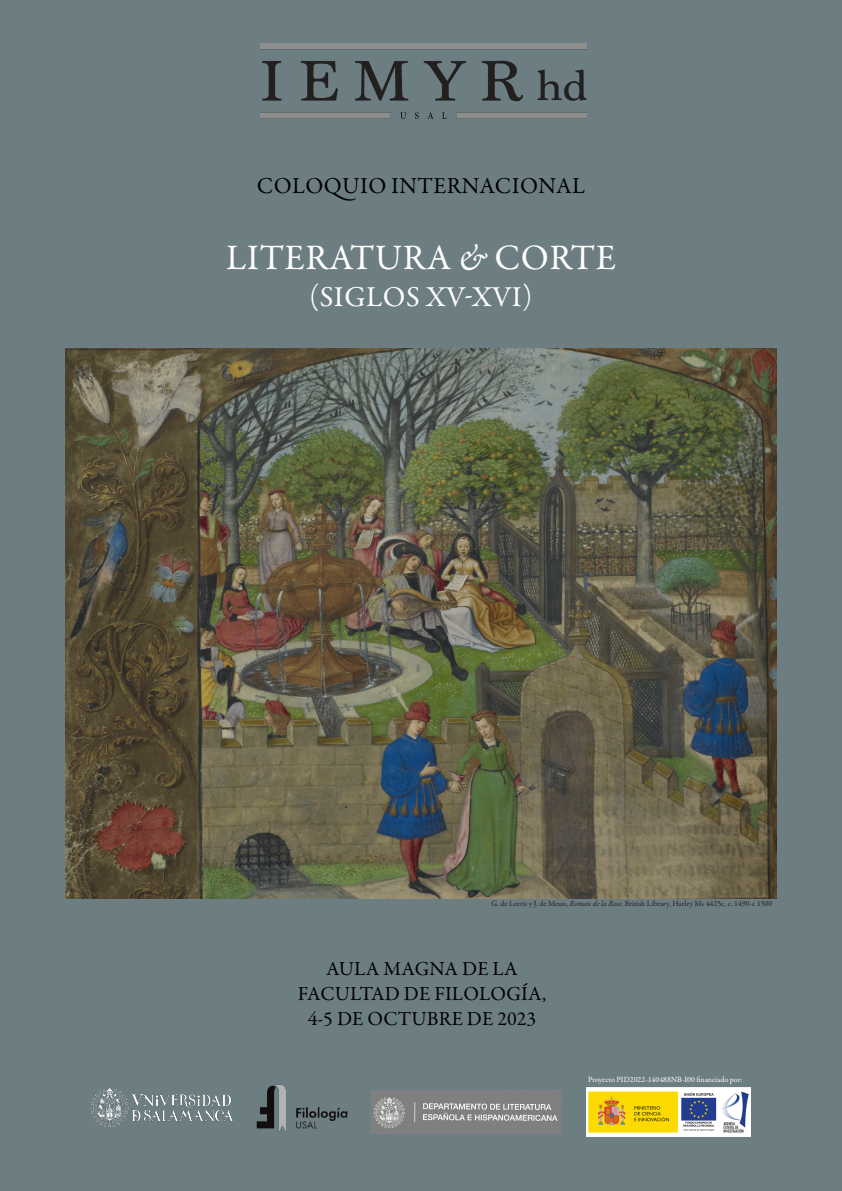
<style>
.page{position:relative;width:842px;height:1191px;background:#6d7e83}
.page>*{position:absolute;margin:0;border:0;box-sizing:border-box;transform-origin:0 0}
.t1{font:36px "Garamond Premr Pro";letter-spacing:.02em;color:#fff}
.t2{font:29px "Garamond Premr Pro";letter-spacing:.02em;color:#fff}
.t3{font:23px "Garamond Premr Pro";letter-spacing:.02em;color:#000}
.t4{font:20px "Garamond Premr Pro";letter-spacing:.01em;color:#000}
.t5{font:8px "Garamond Premr Pro";color:#231f20}
.Normal_Info{font:8px "Garamond Premr Pro";color:#fff}
.s1{font-style:italic}
</style>
<div class="page">
<img style="left:66px;top:348px;width:710px;height:550px">
<img style="left:260px;top:44px;width:326px;height:75px">
<img style="left:90px;top:1088px;width:143px;height:39px">
<img style="left:372px;top:1090px;width:190px;height:43px">
<img style="left:256px;top:1084px;width:92px;height:48px">
<img style="left:586px;top:1087px;width:164px;height:49px">
<p class="t3" style="left:257px;top:172px;width:330px">COLOQUIO INTERNACIONAL</p>
<p class="t1" style="left:226px;top:236px;width:391px">LITERATURA <span class="s1">&amp;</span> CORTE</p>
<p class="t2" style="left:310px;top:279px;width:224px">(SIGLOS XV-XVI)</p>
<p class="t5" style="left:491px;top:898px;width:282px">G. de Lorris y J. de Meun, <span class="s1">Roman de la Rose.</span> British Library, Harley Ms 4425c, c. 1490-c 1500</p>
<p class="t4" style="left:326px;top:956px;width:193px">AULA MAGNA DE LA</p>
<p class="t4" style="left:298px;top:981px;width:250px">FACULTAD DE FILOLOGÍA,</p>
<p class="t4" style="left:308px;top:1006px;width:230px">4-5 DE OCTUBRE DE 2023</p>
<p class="Normal_Info" style="left:588px;top:1075px;width:156px">Proyecto PID2022-140488NB-I00 financiado por:</p>
</div>
